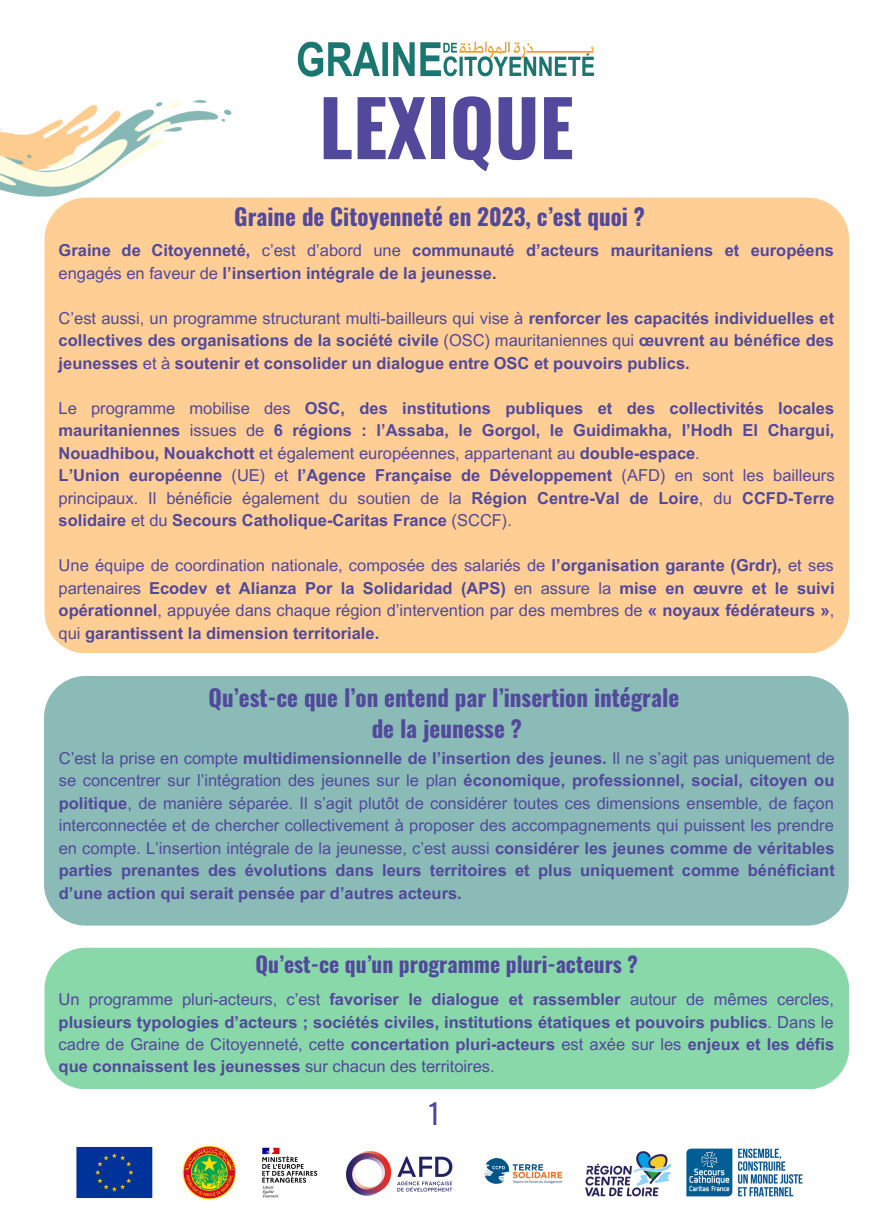
<style>
.page{position:relative;width:893px;height:1221px;background:#fff}
.page>*{position:absolute;margin:0;border:0;box-sizing:border-box;transform-origin:0 0}
.t1{font:700 76.5px "Oswald";color:#52489c}
.t2{font:27.6px "Oswald";color:#52489c}
.t3{font:700 23.1px "Oswald";color:#52489c}
.t4{font:700 21.6px "Oswald";color:#52489c}
.t5{font:700 16.5px/22.5px "Arial MT Pro";color:#52489c;text-align:justify}
.t6{font:16.5px/22.5px "Arial MT Pro";color:#52489c;text-align:justify}
.s1{font-weight:400}
.s2{font-weight:700}
</style>
<div class="page">
<div style="left:44px;top:676px;width:804px;height:249px;background:#8abbb7"></div>
<img style="left:76px;top:1145px;width:727px;height:55px">
<div style="left:44px;top:198px;width:805px;height:455px;background:#ffce94"></div>
<div style="left:44px;top:947px;width:804px;height:142px;background:#89d8a9"></div>
<img style="left:297px;top:41px;width:298px;height:36px">
<img style="left:0;top:100px;width:291px;height:163px">
<p class="t1" style="left:319px;top:68px;width:256px">LEXIQUE</p>
<p class="t3" style="left:234px;top:198px;width:412px">Graine de Citoyenneté en 2023, c’est quoi ?</p>
<p class="t5" style="left:59px;top:241px;width:776px">Graine de Citoyenneté, <span class="s1">c’est d’abord une</span> communauté d’acteurs mauritaniens et européens <span class="s1">engagés en faveur de</span> l’insertion intégrale de la jeunesse.</p>
<p class="t5" style="left:59px;top:309px;width:777px"><span class="s1">C’est aussi, un programme structurant multi-bailleurs qui vise à</span> renforcer les capacités individuelles et collectives des organisations de la société civile <span class="s1">(OSC) mauritaniennes qui</span> œuvrent au bénéfice des jeunesses <span class="s1">et à</span> soutenir et consolider un dialogue entre OSC et pouvoirs publics.</p>
<p class="t5" style="left:59px;top:399px;width:777px"><span class="s1">Le programme mobilise des</span> OSC, des institutions publiques et des collectivités locales mauritaniennes <span class="s1">issues de</span> 6 régions : l’Assaba, le Gorgol, le Guidimakha, l’Hodh El Chargui, Nouadhibou, Nouakchott <span class="s1">et également européennes, appartenant au</span> double-espace<span class="s1">.</span></p>
<p class="t5" style="left:59px;top:466px;width:777px">L’Union européenne <span class="s1">(UE) et</span> l’Agence Française de Développement <span class="s1">(AFD) en sont les bailleurs principaux. Il bénéficie également du soutien de la</span> Région Centre-Val de Loire<span class="s1">, du</span> CCFD-Terre solidaire <span class="s1">et du</span> Secours Catholique-Caritas France <span class="s1">(SCCF).</span></p>
<p class="t5" style="left:59px;top:556px;width:777px"><span class="s1">Une équipe de coordination nationale, composée des salariés de</span> l’organisation garante (Grdr), <span class="s1">et ses partenaires</span> Ecodev et Alianza Por la Solidaridad (APS) <span class="s1">en assure la</span> mise en œuvre et le suivi opérationnel<span class="s1">, appuyée dans chaque région d’intervention par des membres de</span> « noyaux fédérateurs »<span class="s1">, qui</span> garantissent la dimension territoriale.</p>
<p class="t3" style="left:208px;top:679px;width:472px">Qu’est-ce que l’on entend par l’insertion intégrale</p>
<p class="t3" style="left:371px;top:710px;width:152px">de la jeunesse ?</p>
<p class="t6" style="left:59px;top:749px;width:777px">C’est la prise en compte <span class="s2">multidimensionnelle de l’insertion des jeunes.</span> Il ne s’agit pas uniquement de se concentrer sur l’intégration des jeunes sur le plan <span class="s2">économique, professionnel, social, citoyen ou politique</span>, de manière séparée. Il s’agit plutôt de considérer toutes ces dimensions ensemble, de façon interconnectée et de chercher collectivement à proposer des accompagnements qui puissent les prendre en compte. L’insertion intégrale de la jeunesse, c’est aussi <span class="s2">considérer les jeunes comme de véritables parties prenantes des évolutions dans leurs territoires et plus uniquement comme bénéficiant d’une action qui serait pensée par d’autres acteurs.</span></p>
<p class="t4" style="left:255px;top:946px;width:384px">Qu’est-ce qu’un programme pluri-acteurs ?</p>
<p class="t5" style="left:59px;top:990px;width:777px"><span class="s1">Un programme pluri-acteurs, c’est</span> favoriser le dialogue et rassembler <span class="s1">autour de mêmes cercles, </span>plusieurs typologies d’acteurs ; sociétés civiles, institutions étatiques et pouvoirs publics<span class="s1">. Dans le cadre de Graine de Citoyenneté, cette</span> concertation pluri-acteurs <span class="s1">est axée sur les</span> enjeux et les défis que connaissent les jeunesses <span class="s1">sur chacun des territoires.</span></p>
<p class="t2" style="left:429px;top:1092px;width:12px">1</p>
</div>
